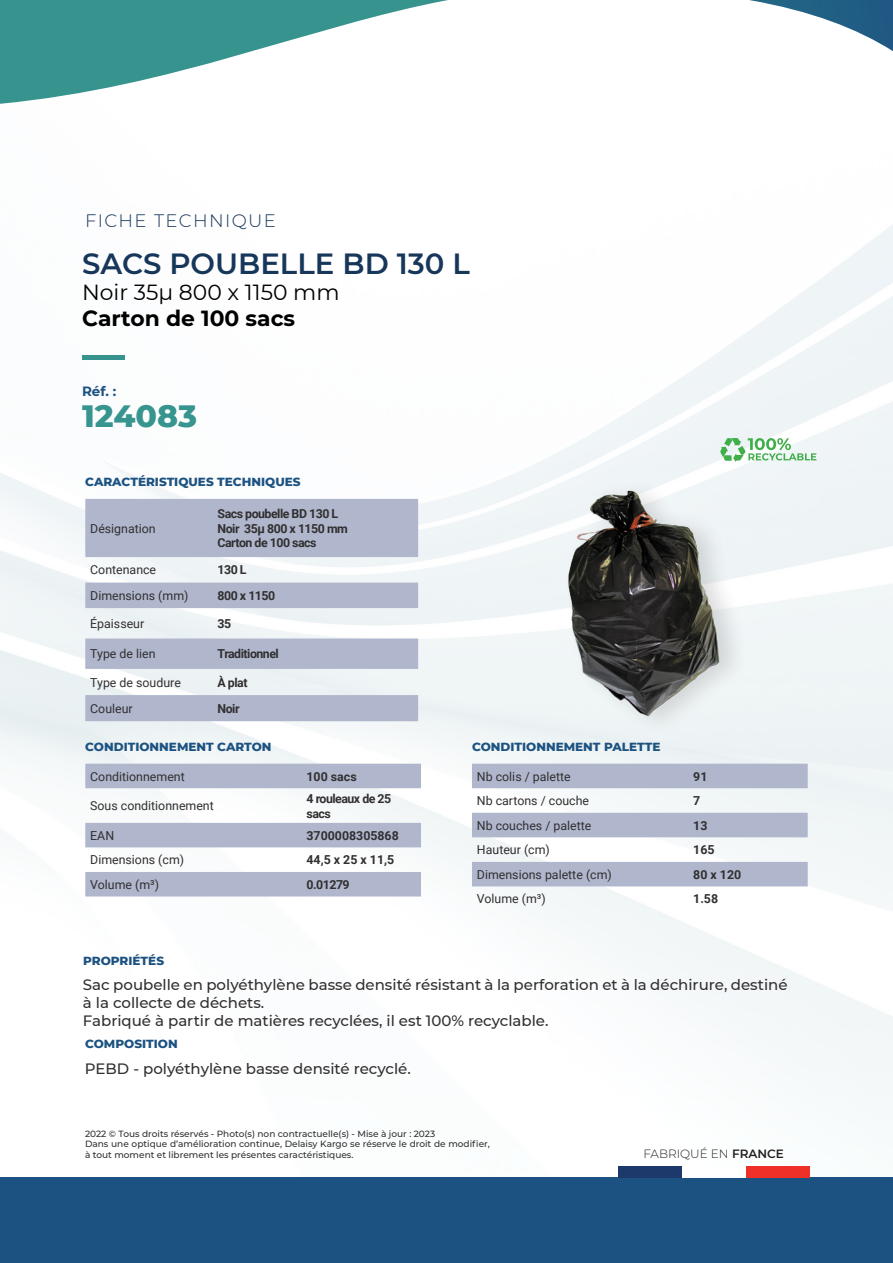
<style>
.page{position:relative;width:893px;height:1263px;background:#fff}
.page>*{position:absolute;margin:0;border:0;box-sizing:border-box;transform-origin:0 0}
.t1{font:800 31.5px "Montserrat";color:#37948e}
.Jost__SemiBold_Size{font:600 29.1px "Montserrat";color:#17375a}
.Jost__SemiBold_Size-2{font:21.9px "Montserrat";color:#000}
.Jost__SemiBold_Size-3{font:700 21.9px "Montserrat";color:#000}
.Regular_Size_22pt_Le{font:300 18px "Montserrat";letter-spacing:.075em;color:#17375a}
.t2{font:500 15px/18px "Montserrat";color:#312f30}
.t3{font:700 13.5px "Montserrat";color:#1c5281}
.t4{font:12.3px "Roboto";color:#312f30}
.t5{font:700 12.3px/14.9px "Roboto";letter-spacing:-.04em;color:#312f30}
.t6{font:700 12.3px "Roboto";color:#312f30}
.t7{font:800 12px "Montserrat";color:#1c5281}
.t8{font:300 12px "Montserrat";color:#231f20}
.t9{font:500 9px/10.8px "Montserrat";color:#312f30}
.s1{font-weight:600}
</style>
<div class="page">
<img style="left:0;top:225px;width:893px;height:953px">
<div style="left:0;top:1178px;width:893px;height:85px;background:#1c5281"></div>
<svg style="left:0;top:0;width:893px;height:104px"></svg>
<div style="left:82px;top:355px;width:42px;height:5px;background:#36938e"></div>
<svg style="left:85px;top:499px;width:333px;height:222px;fill:#b0b7cd"></svg>
<svg style="left:85px;top:764px;width:336px;height:132px"></svg>
<svg style="left:472px;top:764px;width:336px;height:122px"></svg>
<svg style="left:720px;top:438px;width:96px;height:24px"></svg>
<div style="left:618px;top:1166px;width:64px;height:12px;background:#1d396c"></div>
<div style="left:746px;top:1166px;width:64px;height:12px;background:#ef3028"></div>
<div style="left:682px;top:1166px;width:64px;height:12px;background:#fff"></div>
<div style="left:562px;top:477px;width:188px;height:261px;background:#231f20;opacity:.15"></div>
<img style="left:527px;top:489px;width:230px;height:230px">
<p class="Regular_Size_22pt_Le" style="left:85px;top:208px;width:192px">FICHE TECHNIQUE</p>
<p class="Jost__SemiBold_Size" style="left:82px;top:243px;width:389px">SACS POUBELLE BD 130 L</p>
<p class="Jost__SemiBold_Size-2" style="left:82px;top:277px;width:259px">Noir 35µ 800 x 1150 mm</p>
<p class="Jost__SemiBold_Size-3" style="left:82px;top:302px;width:215px">Carton de 100 sacs</p>
<p class="t3" style="left:82px;top:382px;width:36px">Réf. :</p>
<p class="t1" style="left:82px;top:392px;width:117px">124083</p>
<p class="t7" style="left:85px;top:473px;width:217px">CARACTÉRISTIQUES TECHNIQUES</p>
<p class="t4" style="left:90px;top:520px;width:67px">Désignation</p>
<p class="t5" style="left:218px;top:505px;width:122px">Sacs poubelle BD 130 L</p>
<p class="t5" style="left:218px;top:520px;width:132px">Noir 35µ 800 x 1150 mm</p>
<p class="t5" style="left:218px;top:535px;width:101px">Carton de 100 sacs</p>
<p class="t4" style="left:90px;top:561px;width:67px">Contenance</p>
<p class="t5" style="left:218px;top:562px;width:31px">130 L</p>
<p class="t4" style="left:90px;top:587px;width:100px">Dimensions (mm)</p>
<p class="t5" style="left:218px;top:588px;width:59px">800 x 1150</p>
<p class="t4" style="left:90px;top:615px;width:56px">Épaisseur</p>
<p class="t5" style="left:218px;top:616px;width:15px">35</p>
<p class="t4" style="left:90px;top:645px;width:67px">Type de lien</p>
<p class="t5" style="left:218px;top:646px;width:63px">Traditionnel</p>
<p class="t4" style="left:90px;top:674px;width:92px">Type de soudure</p>
<p class="t5" style="left:218px;top:674px;width:31px">À plat</p>
<p class="t4" style="left:90px;top:700px;width:44px">Couleur</p>
<p class="t5" style="left:218px;top:700px;width:24px">Noir</p>
<p class="t7" style="left:85px;top:738px;width:188px">CONDITIONNEMENT CARTON</p>
<p class="t4" style="left:90px;top:768px;width:96px">Conditionnement</p>
<p class="t5" style="left:306px;top:768px;width:52px">100 sacs</p>
<p class="t4" style="left:90px;top:797px;width:125px">Sous conditionnement</p>
<p class="t5" style="left:306px;top:790px;width:86px">4 rouleaux de 25 sacs</p>
<p class="t4" style="left:90px;top:827px;width:25px">EAN</p>
<p class="t6" style="left:306px;top:827px;width:94px">3700008305868</p>
<p class="t4" style="left:90px;top:851px;width:95px">Dimensions (cm)</p>
<p class="t5" style="left:306px;top:852px;width:89px">44,5 x 25 x 11,5</p>
<p class="t4" style="left:90px;top:876px;width:70px">Volume (m³)</p>
<p class="t5" style="left:306px;top:877px;width:45px">0.01279</p>
<p class="t7" style="left:472px;top:738px;width:190px">CONDITIONNEMENT PALETTE</p>
<p class="t4" style="left:477px;top:768px;width:95px">Nb colis / palette</p>
<p class="t5" style="left:693px;top:768px;width:16px">91</p>
<p class="t4" style="left:477px;top:792px;width:114px">Nb cartons / couche</p>
<p class="t5" style="left:693px;top:793px;width:9px">7</p>
<p class="t4" style="left:477px;top:817px;width:116px">Nb couches / palette</p>
<p class="t5" style="left:693px;top:817px;width:16px">13</p>
<p class="t4" style="left:477px;top:841px;width:74px">Hauteur (cm)</p>
<p class="t5" style="left:693px;top:842px;width:23px">165</p>
<p class="t4" style="left:477px;top:866px;width:136px">Dimensions palette (cm)</p>
<p class="t5" style="left:693px;top:866px;width:49px">80 x 120</p>
<p class="t4" style="left:477px;top:890px;width:70px">Volume (m³)</p>
<p class="t5" style="left:693px;top:891px;width:26px">1.58</p>
<p class="t7" style="left:83px;top:952px;width:82px">PROPRIÉTÉS</p>
<p class="t2" style="left:83px;top:975px;width:706px">Sac poubelle en polyéthylène basse densité résistant à la perforation et à la déchirure, destiné à la collecte de déchets.</p>
<p class="t2" style="left:83px;top:1011px;width:467px">Fabriqué à partir de matières recyclées, il est 100% recyclable.</p>
<p class="t7" style="left:85px;top:1035px;width:94px">COMPOSITION</p>
<p class="t2" style="left:85px;top:1058px;width:327px">PEBD - polyéthylène basse densité recyclé.</p>
<p class="t9" style="left:85px;top:1128px;width:352px">2022 © Tous droits réservés - Photo(s) non contractuelle(s) - Mise à jour : 2023</p>
<p class="t9" style="left:85px;top:1138px;width:406px">Dans une optique d’amélioration continue, Delaisy Kargo se réserve le droit de modifier, à tout moment et librement les présentes caractéristiques.</p>
<p class="t8" style="left:643px;top:1146px;width:142px">FABRIQUÉ EN <span class="s1">FRANCE</span></p>
</div>
